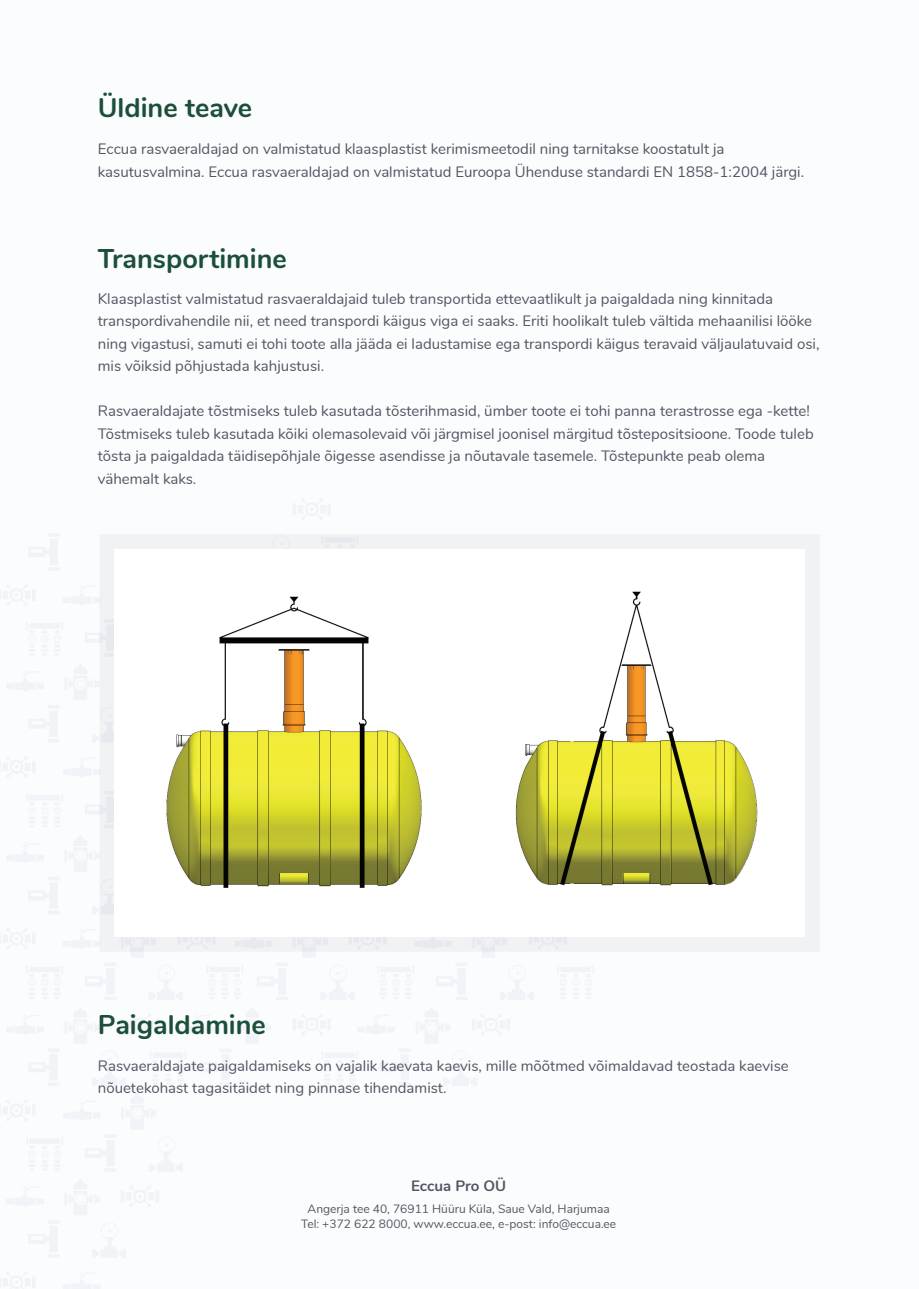
<style>
.page{position:relative;width:919px;height:1289px;background:#fff}
.page>*{position:absolute;margin:0;border:0;box-sizing:border-box;transform-origin:0 0}
.t1{font:700 27px "Nunito";color:#1c4f3a}
.t2{font:15px/22.5px "Nunito";color:#505762}
.t3{font:700 15px "Nunito";color:#505762}
.t4{font:12px/14.4px "Nunito";color:#505762;text-align:center}
</style>
<div class="page">
<div style="left:0;top:0;width:918px;height:1288px;background:#fbfcfe"></div>
<svg style="left:99px;top:535px;width:721px;height:416px;fill:#f0f2f4"></svg>
<div style="left:114px;top:549px;width:691px;height:387px;background:#fff"></div>
<img style="left:166px;top:596px;width:256px;height:292px">
<img style="left:515px;top:591px;width:243px;height:295px">
<h1 class="t1" style="left:98px;top:88px;width:156px">Üldine teave</h1>
<p class="t2" style="left:98px;top:137px;width:707px">Eccua rasvaeraldajad on valmistatud klaasplastist kerimismeetodil ning tarnitakse koostatult ja kasutusvalmina. Eccua rasvaeraldajad on valmistatud Euroopa Ühenduse standardi EN 1858-1:2004 järgi.</p>
<h1 class="t1" style="left:98px;top:238px;width:190px">Transportimine</h1>
<p class="t2" style="left:98px;top:286px;width:723px">Klaasplastist valmistatud rasvaeraldajaid tuleb transportida ettevaatlikult ja paigaldada ning kinnitada transpordivahendile nii, et need transpordi käigus viga ei saaks. Eriti hoolikalt tuleb vältida mehaanilisi lööke ning vigastusi, samuti ei tohi toote alla jääda ei ladustamise ega transpordi käigus teravaid väljaulatuvaid osi, mis võiksid põhjustada kahjustusi.</p>
<p class="t2" style="left:98px;top:399px;width:717px">Rasvaeraldajate tõstmiseks tuleb kasutada tõsterihmasid, ümber toote ei tohi panna terastrosse ega -kette!<br>Tõstmiseks tuleb kasutada kõiki olemasolevaid või järgmisel joonisel märgitud tõstepositsioone. Toode tuleb tõsta ja paigaldada täidisepõhjale õigesse asendisse ja nõutavale tasemele. Tõstepunkte peab olema vähemalt kaks.</p>
<h1 class="t1" style="left:98px;top:1004px;width:170px">Paigaldamine</h1>
<p class="t2" style="left:98px;top:1053px;width:692px">Rasvaeraldajate paigaldamiseks on vajalik kaevata kaevis, mille mõõtmed võimaldavad teostada kaevise nõuetekohast tagasitäidet ning pinnase tihendamist.</p>
<p class="t3" style="left:411px;top:1174px;width:97px">Eccua Pro OÜ</p>
<p class="t4" style="left:301px;top:1201px;width:316px">Angerja tee 40, 76911 Hüüru Küla, Saue Vald, Harjumaa<br>Tel: +372 622 8000, www.eccua.ee, e-post: info@eccua.ee</p>
</div>
